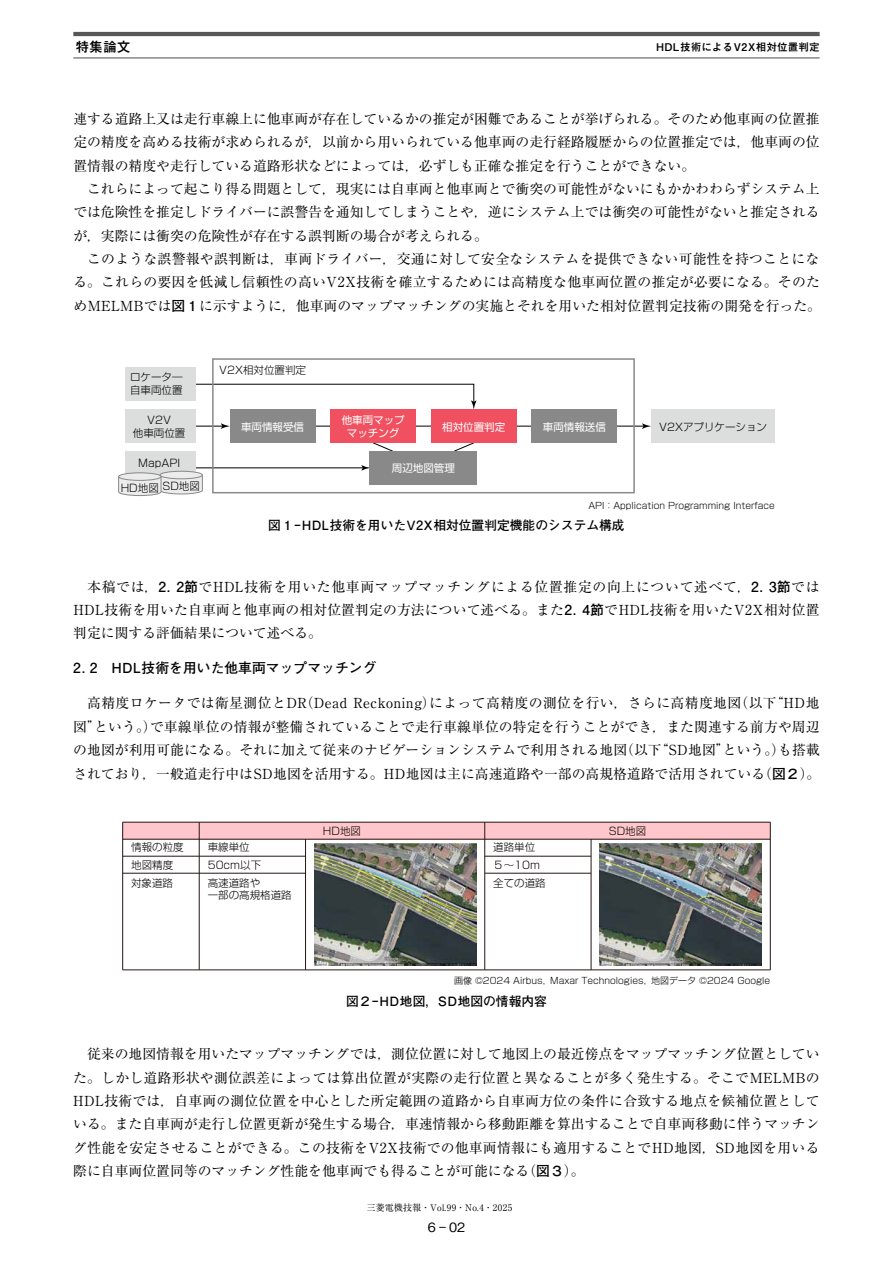
<style>
.page{position:relative;width:893px;height:1263px;background:#fff}
.page>*{position:absolute;margin:0;border:0;box-sizing:border-box;transform-origin:0 0}
.t1{font:13.8px/23.4px "Ryumin Pro";color:#000;text-align:justify}
.t2{font:700 13.8px "Futo Go B101 Pro";color:#000}
.t3{font:700 13.8px "Mi Go MB1 Std De";color:#000}
.t4{font:700 12.75px "Futo Go B101 Pro";color:#000}
.t5{font:500 12.75px "Gothic BBB Pro";color:#000}
.t6{font:700 10.65px "Mi Go MB1 Std De";color:#000}
.t7{font:300 10.5px/12.8px "Shin Go Pro";color:#000}
.t8{font:10.5px/12.8px "Shin Go Pro";color:#fff;text-align:center}
.t9{font:300 9px "Shin Go Pro";color:#000}
.t10{font:9px "Ryumin Pro";letter-spacing:.03em;color:#000}
.s1{font-family:"Futo Go B101 Pro";font-weight:700}
</style>
<div class="page">
<hr style="left:73px;top:32px;width:747px;height:4px;background:#595757">
<hr style="left:73px;top:57px;width:747px;height:1px;background:#595757">
<hr style="left:195px;top:467px;width:169px;height:1px;background:#000">
<svg style="left:361px;top:465px;width:9px;height:6px"></svg>
<hr style="left:315px;top:426px;width:330px;height:1px;background:#000">
<svg style="left:642px;top:423px;width:9px;height:6px"></svg>
<svg style="left:196px;top:423px;width:34px;height:6px"></svg>
<svg style="left:454px;top:443px;width:20px;height:8px"></svg>
<svg style="left:373px;top:443px;width:20px;height:8px"></svg>
<svg style="left:196px;top:383px;width:281px;height:26px"></svg>
<div style="left:125px;top:451px;width:71px;height:34px;background:#dcdddd"></div>
<div style="left:125px;top:409px;width:71px;height:34px;background:#dcdddd"></div>
<div style="left:431px;top:409px;width:85px;height:34px;background:#f0505f"></div>
<div style="left:330px;top:409px;width:86px;height:34px;background:#f0505f"></div>
<div style="left:532px;top:409px;width:85px;height:34px;background:#898989"></div>
<div style="left:230px;top:409px;width:85px;height:34px;background:#898989"></div>
<div style="left:370px;top:451px;width:107px;height:34px;background:#898989"></div>
<div style="left:651px;top:409px;width:124px;height:34px;background:#dcdddd"></div>
<div style="left:125px;top:367px;width:71px;height:34px;background:#dcdddd"></div>
<svg style="left:118px;top:470px;width:85px;height:26px"></svg>
<div style="left:212px;top:358px;width:423px;height:135px;border:2px solid #898989"></div>
<div style="left:123px;top:822px;width:647px;height:17px;background:#ffc7cb"></div>
<hr style="left:123px;top:856px;width:183px;height:1px;background:#231815">
<hr style="left:123px;top:873px;width:183px;height:1px;background:#231815">
<hr style="left:485px;top:856px;width:106px;height:1px;background:#231815">
<hr style="left:485px;top:873px;width:106px;height:1px;background:#231815">
<hr style="left:123px;top:969px;width:647px;height:1px;background:#231815">
<hr style="left:123px;top:822px;width:647px;height:1px;background:#231815">
<hr style="left:123px;top:839px;width:647px;height:1px;background:#231815">
<hr style="left:122px;top:822px;width:1px;height:148px;background:#231815">
<hr style="left:199px;top:822px;width:1px;height:148px;background:#231815">
<hr style="left:305px;top:839px;width:1px;height:131px;background:#231815">
<hr style="left:484px;top:822px;width:1px;height:148px;background:#231815">
<hr style="left:591px;top:839px;width:1px;height:131px;background:#231815">
<hr style="left:770px;top:822px;width:1px;height:148px;background:#231815">
<img style="left:314px;top:843px;width:162px;height:123px">
<img style="left:600px;top:843px;width:162px;height:123px">
<p class="t3" style="left:75px;top:36px;width:57px">特集論文</p>
<p class="t6" style="left:656px;top:39px;width:165px">HDL技術によるV2X相対位置判定</p>
<p class="t1" style="left:73px;top:106px;width:748px">連する道路上又は走行車線上に他車両が存在しているかの推定が困難であることが挙げられる。そのため他車両の位置推定の精度を高める技術が求められるが，以前から用いられている他車両の走行経路履歴からの位置推定では，他車両の位置情報の精度や走行している道路形状などによっては，必ずしも正確な推定を行うことができない。</p>
<p class="t1" style="left:73px;top:176px;width:748px;text-indent:14px">これらによって起こり得る問題として，現実には自車両と他車両とで衝突の可能性がないにもかかわわらずシステム上では危険性を推定しドライバーに誤警告を通知してしまうことや，逆にシステム上では衝突の可能性がないと推定されるが，実際には衝突の危険性が存在する誤判断の場合が考えられる。</p>
<p class="t1" style="left:73px;top:246px;width:749px;text-align:left;text-indent:14px">このような誤警報や誤判断は，車両ドライバー，交通に対して安全なシステムを提供できない可能性を持つことになる。これらの要因を低減し信頼性の高いV2X技術を確立するためには高精度な他車両位置の推定が必要になる。そのためMELMBでは<span class="s1">図１</span>に示すように，他車両のマップマッチングの実施とそれを用いた相対位置判定技術の開発を行った。</p>
<p class="t7" style="left:130px;top:370px;width:54px">ロケータ―自車両位置</p>
<p class="t7" style="left:219px;top:362px;width:88px">V2X相対位置判定</p>
<p class="t8" style="left:342px;top:412px;width:64px">他車両マップマッチング</p>
<p class="t7" style="left:133px;top:412px;width:54px;text-align:center">V2V<br>他車両位置</p>
<p class="t8" style="left:442px;top:419px;width:64px">相対位置判定</p>
<p class="t8" style="left:241px;top:419px;width:64px">車両情報受信</p>
<p class="t8" style="left:543px;top:419px;width:64px">車両情報送信</p>
<p class="t8" style="left:392px;top:460px;width:64px">周辺地図管理</p>
<p class="t7" style="left:138px;top:456px;width:43px">MapAPI</p>
<p class="t7" style="left:162px;top:479px;width:39px">SD地図</p>
<p class="t7" style="left:121px;top:480px;width:40px">HD地図</p>
<p class="t7" style="left:659px;top:419px;width:109px">V2Xアプリケーション</p>
<p class="t9" style="left:588px;top:498px;width:188px">API：Application Programming Interface</p>
<p class="t4" style="left:268px;top:515px;width:358px">図１－HDL技術を用いたV2X相対位置判定機能のシステム構成</p>
<p class="t1" style="left:73px;top:574px;width:748px;text-indent:14px">本稿では，<span class="s1">2. 2節</span>でHDL技術を用いた他車両マップマッチングによる位置推定の向上について述べて，<span class="s1">2. 3節</span>ではHDL技術を用いた自車両と他車両の相対位置判定の方法について述べる。また<span class="s1">2. 4節</span>でHDL技術を用いたV2X相対位置判定に関する評価結果について述べる。</p>
<p class="t2" style="left:73px;top:657px;width:305px">2. 2　HDL技術を用いた他車両マップマッチング</p>
<p class="t1" style="left:73px;top:691px;width:749px;text-indent:14px">高精度ロケータでは衛星測位とDR（Dead Reckoning）によって高精度の測位を行い，さらに高精度地図（以下“HD地図”という。）で車線単位の情報が整備されていることで走行車線単位の特定を行うことができ，また関連する前方や周辺の地図が利用可能になる。それに加えて従来のナビゲーションシステムで利用される地図（以下“SD地図”という。）も搭載されており，一般道走行中はSD地図を活用する。HD地図は主に高速道路や一部の高規格道路で活用されている（<span class="s1">図２</span>）。</p>
<p class="t7" style="left:323px;top:823px;width:40px">HD地図</p>
<p class="t7" style="left:609px;top:823px;width:39px">SD地図</p>
<p class="t7" style="left:131px;top:840px;width:54px">情報の粒度</p>
<p class="t7" style="left:208px;top:840px;width:43px">車線単位</p>
<p class="t7" style="left:493px;top:840px;width:43px">道路単位</p>
<p class="t7" style="left:131px;top:857px;width:43px">地図精度</p>
<p class="t7" style="left:208px;top:857px;width:55px">50cm以下</p>
<p class="t7" style="left:493px;top:857px;width:48px">５～10m</p>
<p class="t7" style="left:131px;top:875px;width:43px">対象道路</p>
<p class="t7" style="left:208px;top:875px;width:85px">高速道路や<br>一部の高規格道路</p>
<p class="t7" style="left:493px;top:875px;width:54px">全ての道路</p>
<p class="t9" style="left:454px;top:973px;width:318px">画像 ©2024 Airbus，Maxar Technologies，地図データ ©2024 Google</p>
<p class="t4" style="left:346px;top:991px;width:202px">図２－HD地図，SD地図の情報内容</p>
<p class="t1" style="left:73px;top:1041px;width:748px;text-indent:14px">従来の地図情報を用いたマップマッチングでは，測位位置に対して地図上の最近傍点をマップマッチング位置としていた。しかし道路形状や測位誤差によっては算出位置が実際の走行位置と異なることが多く発生する。そこでMELMBのHDL技術では，自車両の測位位置を中心とした所定範囲の道路から自車両方位の条件に合致する地点を候補位置としている。また自車両が走行し位置更新が発生する場合，車速情報から移動距離を算出することで自車両移動に伴うマッチング性能を安定させることができる。この技術をV2X技術での他車両情報にも適用することでHD地図，SD地図を用いる際に自車両位置同等のマッチング性能を他車両でも得ることが可能になる（<span class="s1">図３</span>）。</p>
<p class="t10" style="left:367px;top:1201px;width:147px">三菱電機技報・Vol.99・No.4・2025</p>
<p class="t5" style="left:428px;top:1217px;width:39px">6－02</p>
</div>
